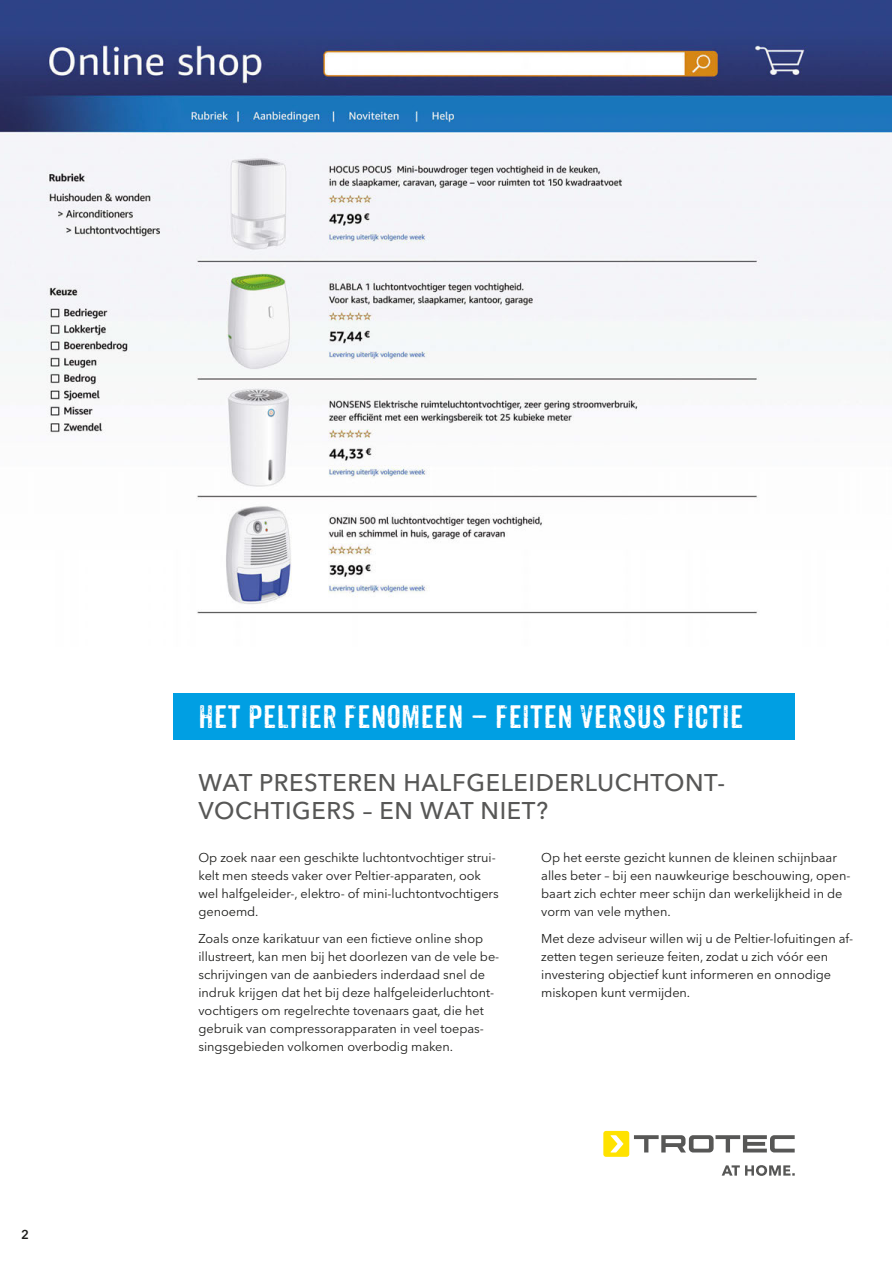
<style>
.page{position:relative;width:892px;height:1263px;background:#fff}
.page>*{position:absolute;margin:0;border:0;box-sizing:border-box;transform-origin:0 0}
.t1{font:31.5px "Anodyne";letter-spacing:.015em;color:#fff}
.t2{font:500 24px/28.5px "Avenir Next W1 G";letter-spacing:.025em;color:#575756}
.t3{font:12.75px/18px "Avenir Next W1 G";letter-spacing:-.005em;color:#1d1d1b}
.t4{font:600 12.75px "Avenir Next W1 G";color:#1d1d1b}
</style>
<div class="page">
<img style="left:0;top:0;width:892px;height:614px">
<svg style="left:603px;top:1131px;width:192px;height:26px"></svg>
<svg style="left:722px;top:1165px;width:73px;height:11px"></svg>
<div style="left:173px;top:693px;width:622px;height:47px;background:#009fe3"></div>
<p class="t4" style="left:21px;top:1227px;width:9px">2</p>
<h1 class="t1" style="left:198px;top:698px;width:546px">HET PELTIER FENOMEEN – FEITEN VERSUS FICTIE</h1>
<h2 class="t2" style="left:198px;top:768px;width:528px">WAT PRESTEREN HALFGELEIDERLUCHTONT -<br>VOCHTIGERS – EN WAT NIET?</h2>
<p class="t3" style="left:198px;top:849px;width:302px">Op zoek naar een geschikte luchtontvochtiger strui&shy;kelt men steeds vaker over Peltier-apparaten, ook wel halfgeleider-, elektro- of mini-luchtontvochtigers genoemd.</p>
<p class="t3" style="left:198px;top:930px;width:302px">Zoals onze karikatuur van een fictieve online shop illustreert, kan men bij het doorlezen van de vele be&shy;schrijvingen van de aanbieders inderdaad snel de indruk krijgen dat het bij deze halfgeleiderluchtont&shy;vochtigers om regelrechte tovenaars gaat, die het gebruik van compressorapparaten in veel toepas&shy;singsgebieden volkomen overbodig maken.</p>
<p class="t3" style="left:541px;top:849px;width:311px">Op het eerste gezicht kunnen de kleinen schijnbaar alles beter – bij een nauwkeurige beschouwing, open&shy;baart zich echter meer schijn dan werkelijkheid in de vorm van vele mythen.</p>
<p class="t3" style="left:541px;top:930px;width:314px">Met deze adviseur willen wij u de Peltier-lofuitingen af&shy;zetten tegen serieuze feiten, zodat u zich vóór een investering objectief kunt informeren en onnodige miskopen kunt vermijden.</p>
</div>
